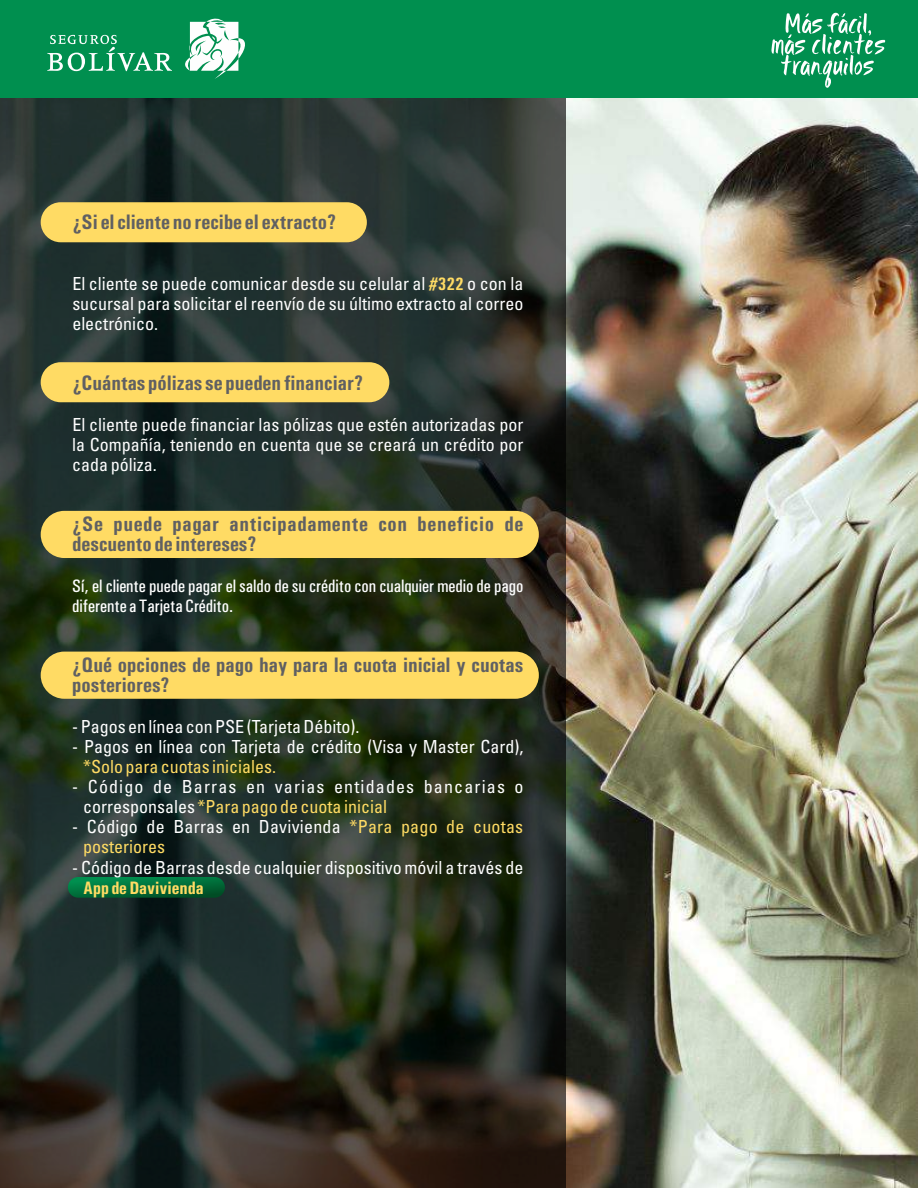
<style>
.page{position:relative;width:918px;height:1188px;background:#fff}
.page>*{position:absolute;margin:0;border:0;box-sizing:border-box;transform-origin:0 0}
.t1{font:700 21px/20.1px "Univers Condensed";color:#606062}
.t2{font:700 21px/20.1px "Univers Condensed";letter-spacing:.03em;color:#606062}
.t3{font:condensed 18px/20.1px "Univers LT";color:#fefefe;text-align:justify}
.t4{font:500 18px/20.1px "Univers Condensed";color:#fefefe}
.t5{font:condensed 18px/20.1px "Univers LT";letter-spacing:.01em;color:#ffdb64}
.t6{font:condensed 18px/20.1px "Univers LT";letter-spacing:.065em;color:#fefefe}
.t7{font:700 18px "Univers Condensed";color:#ffdb64}
.s1{font-family:"Univers Condensed";font-weight:700;font-stretch:normal;color:#ffdb64}
.s2{color:#ffdb64}
.s3{color:#fefefe}
</style>
<div class="page">
<img style="left:566px;top:98px;width:352px;height:1090px">
<div style="left:0;top:98px;width:566px;height:1090px;background:#373435;opacity:.5"></div>
<div style="left:0;top:0;width:918px;height:98px;background:#008f4f"></div>
<svg style="left:185px;top:18px;width:60px;height:61px"></svg>
<svg style="left:47px;top:35px;width:125px;height:36px"></svg>
<div style="left:41px;top:202px;width:326px;height:40px;background:#ffdb64;border-radius:20px"></div>
<div style="left:41px;top:362px;width:348px;height:40px;background:#ffdb64;border-radius:20px"></div>
<div style="left:41px;top:511px;width:498px;height:47px;background:#ffdb64;border-radius:24px"></div>
<div style="left:41px;top:652px;width:498px;height:47px;background:#ffdb64;border-radius:24px"></div>
<svg style="left:68px;top:877px;width:157px;height:21px;background:#006e3a"></svg>
<svg style="left:771px;top:12px;width:115px;height:76px"></svg>
<p class="t1" style="left:72px;top:214px;width:266px">¿Si el cliente no recibe el extracto?</p>
<p class="t3" style="left:72px;top:275px;width:453px">El cliente se puede comunicar desde su celular al <span class="s1">#322</span> o con la sucursal para solicitar el reenvío de su último extracto al correo electrónico.</p>
<p class="t1" style="left:72px;top:375px;width:293px">¿Cuántas pólizas se pueden financiar?</p>
<p class="t3" style="left:72px;top:416px;width:453px">El cliente puede financiar las pólizas que estén autorizadas por la Compañía, teniendo en cuenta que se creará un crédito por cada póliza.</p>
<p class="t2" style="left:72px;top:516px;width:452px">¿Se puede pagar anticipadamente con beneficio de descuento de intereses?</p>
<p class="t4" style="left:72px;top:577px;width:453px">Sí, el cliente puede pagar el saldo de su crédito con cualquier medio de pago diferente a Tarjeta Crédito.</p>
<p class="t1" style="left:72px;top:657px;width:453px">¿Qué opciones de pago hay para la cuota inicial y cuotas posteriores?</p>
<p class="t3" style="left:72px;top:718px;width:289px">- Pagos en línea con PSE (Tarjeta Débito).</p>
<p class="t3" style="left:72px;top:738px;width:453px">- Pagos en línea con Tarjeta de crédito (Visa y Master Card),</p>
<p class="t5" style="left:83px;top:758px;width:195px">*Solo para cuotas iniciales.</p>
<p class="t6" style="left:83px;top:778px;width:442px;text-indent:-11px">- Código de Barras en varias entidades bancarias o corresponsales <span class="s2">*Para pago de cuota inicial</span></p>
<p class="t5" style="left:83px;top:819px;width:442px;text-indent:-11px"><span class="s3">- Código de Barras en Davivienda</span> *Para pago de cuotas posteriores</p>
<p class="t3" style="left:72px;top:859px;width:453px">- Código de Barras desde cualquier dispositivo móvil a través de</p>
<p class="t7" style="left:83px;top:881px;width:122px">App de Davivienda</p>
</div>
